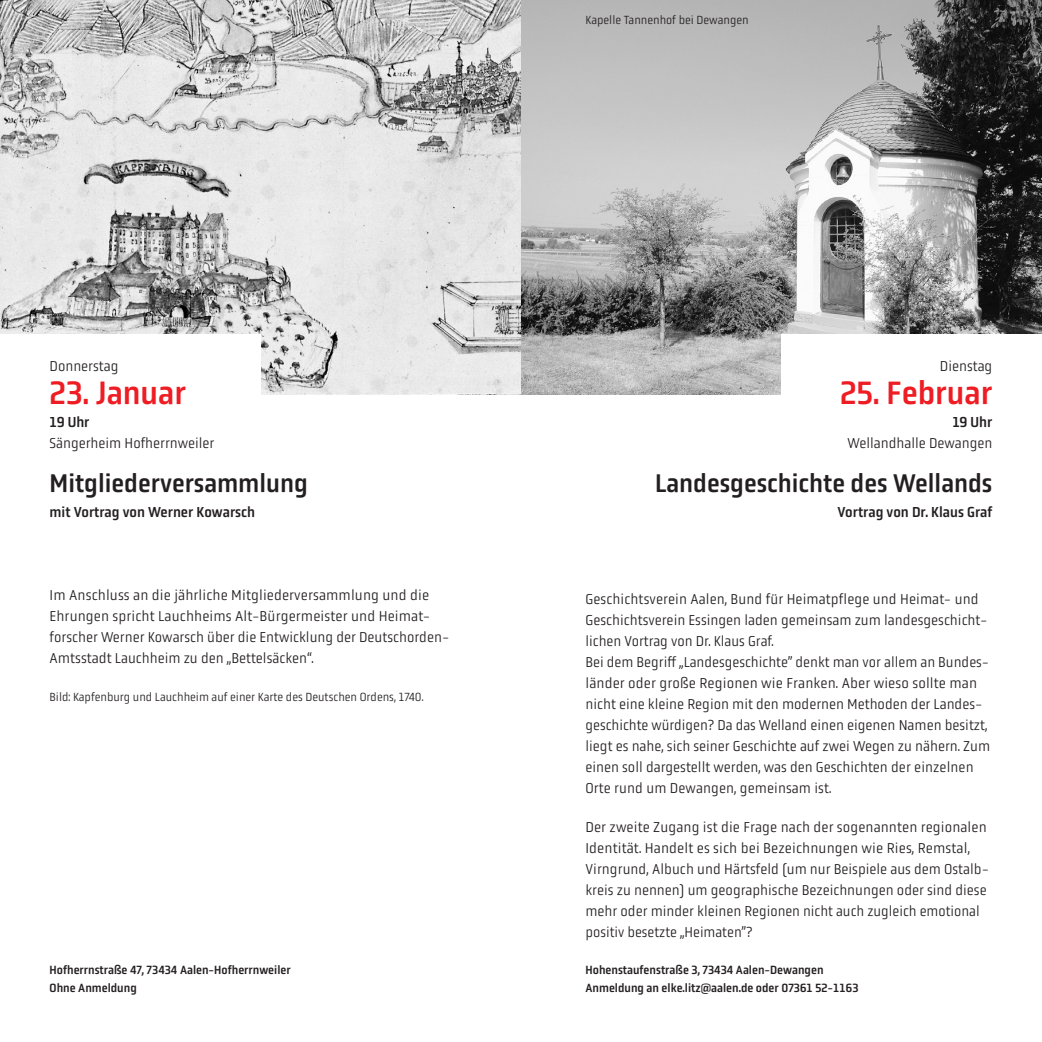
<style>
.page{position:relative;width:1042px;height:1042px;background:#fff}
.page>*{position:absolute;margin:0;border:0;box-sizing:border-box;transform-origin:0 0}
.t1{font:33.25px "Obvia Narrow";color:#ee1d23}
.t2{font:26.25px "Obvia Narrow";color:#231f20}
.t3{font:300 14.88px/21px "Obvia Narrow";color:#231f20}
.t4{font:14.88px "Obvia Narrow";color:#231f20}
.t5{font:12.25px "Obvia Narrow";color:#231f20}
.t6{font:300 12.25px "Obvia Narrow";color:#231f20}
.s1{font-family:"Baloo 2";font-weight:400}
</style>
<div class="page">
<img style="left:521px;top:0;width:521px;height:394px">
<div style="left:781px;top:334px;width:261px;height:272px;background:#fff"></div>
<svg style="left:0;top:0;width:521px;height:394px;background:#cdcdcd"></svg>
<div style="left:0;top:334px;width:260px;height:272px;background:#fff"></div>
<p class="t3" style="left:50px;top:357px;width:70px">Donnerstag</p>
<p class="t1" style="left:50px;top:380px;width:138px">23. Januar</p>
<p class="t4" style="left:50px;top:416px;width:41px">19 Uhr</p>
<p class="t3" style="left:50px;top:434px;width:166px">Sängerheim Hofherrnweiler</p>
<p class="t2" style="left:50px;top:473px;width:260px">Mitgliederversammlung</p>
<p class="t4" style="left:50px;top:506px;width:207px">mit Vortrag von Werner Kowarsch</p>
<p class="t3" style="left:50px;top:585px;width:381px">Im Anschluss an die jährliche Mitgliederversammlung und die</p>
<p class="t3" style="left:50px;top:606px;width:382px">Ehrungen spricht Lauchheims Alt-Bürgermeister und Heimat-</p>
<p class="t3" style="left:50px;top:627px;width:401px">forscher Werner Kowarsch über die Entwicklung der Deutschorden-<br>Amtsstadt Lauchheim zu den „Bettelsäcken“.</p>
<p class="t6" style="left:50px;top:692px;width:375px">Bild: Kapfenburg und Lauchheim auf einer Karte des Deutschen Ordens, 1740.</p>
<p class="t5" style="left:50px;top:965px;width:243px">Hofherrnstraße 47, 73434 Aalen-Hofherrnweiler</p>
<p class="t5" style="left:50px;top:983px;width:89px">Ohne Anmeldung</p>
<p class="t6" style="left:585px;top:15px;width:165px">Kapelle Tannenhof bei Dewangen</p>
<p class="t3" style="left:940px;top:357px;width:54px">Dienstag</p>
<p class="t1" style="left:840px;top:380px;width:154px">25. Februar</p>
<p class="t4" style="left:952px;top:416px;width:41px">19 Uhr</p>
<p class="t3" style="left:847px;top:434px;width:146px">Wellandhalle Dewangen</p>
<p class="t2" style="left:655px;top:473px;width:339px">Landesgeschichte des Wellands</p>
<p class="t4" style="left:837px;top:506px;width:156px">Vortrag von Dr. Klaus Graf</p>
<p class="t3" style="left:585px;top:590px;width:394px">Geschichtsverein Aalen, Bund fu<span class="s1">̈</span>r Heimatpflege und Heimat- und</p>
<p class="t3" style="left:585px;top:611px;width:403px">Geschichtsverein Essingen laden gemeinsam zum landesgeschicht&shy;lichen Vortrag von Dr. Klaus Graf.</p>
<p class="t3" style="left:585px;top:653px;width:406px">Bei dem Begriff „Landesgeschichte” denkt man vor allem an Bundes&shy;länder oder große Regionen wie Franken. Aber wieso sollte man nicht eine kleine Region mit den modernen Methoden der Landes&shy;geschichte würdigen? Da das Welland einen eigenen Namen besitzt, liegt es nahe, sich seiner Geschichte auf zwei Wegen zu nähern. Zum einen soll dargestellt werden, was den Geschichten der einzelnen Orte rund um Dewangen, gemeinsam ist.</p>
<p class="t3" style="left:585px;top:817px;width:405px">Der zweite Zugang ist die Frage nach der sogenannten regionalen Identität. Handelt es sich bei Bezeichnungen wie Ries, Remstal, Virngrund, Albuch und Härtsfeld (um nur Beispiele aus dem Ostalb&shy;kreis zu nennen) um geographische Bezeichnungen oder sind diese mehr oder minder kleinen Regionen nicht auch zugleich emotional positiv besetzte „Heimaten”?</p>
<p class="t5" style="left:585px;top:965px;width:239px">Hohenstaufenstraße 3, 73434 Aalen-Dewangen</p>
<p class="t5" style="left:585px;top:983px;width:274px">Anmeldung an elke.litz@aalen.de oder 07361 52-1163</p>
</div>
